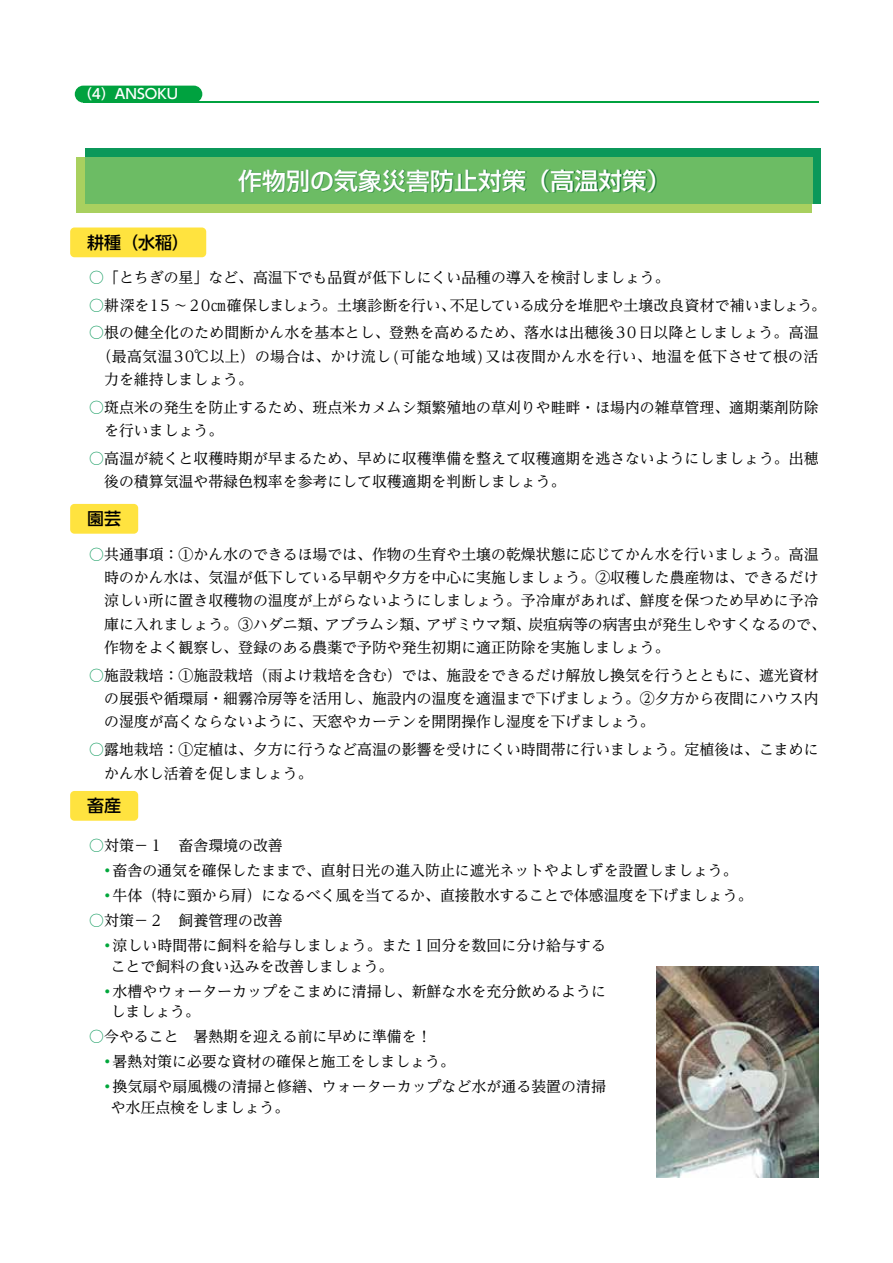
<style>
.page{position:relative;width:893px;height:1263px;background:#fff}
.page>*{position:absolute;margin:0;border:0;box-sizing:border-box;transform-origin:0 0}
.t1{font:500 24px "Shin Go Pro";color:#fff}
.t2{font:500 16.95px "UD Shin Go NT Pr 6 N";color:#000}
.t3{font:14.85px/23.4px "UD Reimin Pr 6 N";color:#000}
.t4{font:14.85px "UD Reimin Pr 6 N";letter-spacing:.02em;color:#000}
.t5{font:500 13.8px "UD Shin Go Pr 6 N";color:#fff}
.s1{color:#0b985a}
.s2{color:#00a73b}
</style>
<div class="page">
<div style="left:70px;top:227px;width:136px;height:30px;background:#ffe33f;border-radius:4px"></div>
<div style="left:70px;top:504px;width:68px;height:30px;background:#ffe33f;border-radius:4px"></div>
<div style="left:70px;top:791px;width:68px;height:30px;background:#ffe33f;border-radius:4px"></div>
<div style="left:77px;top:157px;width:735px;height:56px;background:#a9d05f"></div>
<div style="left:85px;top:149px;width:736px;height:55px;background:#0b985a"></div>
<div style="left:85px;top:157px;width:727px;height:47px;background:#6cbc64"></div>
<div style="left:239px;top:170px;width:417px;height:23px;background:#006428;opacity:.75"></div>
<img style="left:657px;top:966px;width:162px;height:212px">
<hr style="left:83px;top:101px;width:736px;height:2px;background:#00a23f">
<div style="left:75px;top:86px;width:127px;height:17px;background:#00a23f;border-radius:9px"></div>
<p class="t5" style="left:78px;top:82px;width:101px">（4）ANSOKU</p>
<h1 class="t1" style="left:238px;top:161px;width:434px">作物別の気象災害防止対策（高温対策）</h1>
<p class="t2" style="left:87px;top:229px;width:104px">耕種（水稲）</p>
<p class="t3" style="left:89px;top:265px;width:582px"><span class="s1">○</span>「とちぎの星」など、高温下でも品質が低下しにくい品種の導入を検討しましょう。</p>
<p class="t3" style="left:89px;top:293px;width:738px"><span class="s1">○</span>耕深を15 ～2 0㎝確保しましょう。土壌診断を行い、不足している成分を堆肥や土壌改良資材で補いましょう。</p>
<p class="t3" style="left:89px;top:321px;width:731px"><span class="s1">○</span>根の健全化のため間断かん水を基本とし、登熟を高めるため、落水は出穂後30日以降としましょう。高温</p>
<p class="t4" style="left:97px;top:344px;width:723px">（最高気温30℃以上）の場合は、かけ流し(可能な地域)又は夜間かん水を行い、地温を低下させて根の活</p>
<p class="t3" style="left:104px;top:367px;width:150px">力を維持しましょう。</p>
<p class="t3" style="left:104px;top:395px;width:716px;text-indent:-15px"><span class="s1">○</span>斑点米の発生を防止するため、班点米カメムシ類繁殖地の草刈りや畦畔・ほ場内の雑草管理、適期薬剤防除を行いましょう。</p>
<p class="t3" style="left:104px;top:446px;width:716px;text-indent:-15px"><span class="s1">○</span>高温が続くと収穫時期が早まるため、早めに収穫準備を整えて収穫適期を逃さないようにしましょう。出穂後の積算気温や帯緑色籾率を参考にして収穫適期を判断しましょう。</p>
<p class="t2" style="left:87px;top:505px;width:36px">園芸</p>
<p class="t3" style="left:104px;top:542px;width:723px;text-indent:-15px"><span class="s1">○</span>共通事項：①かん水のできるほ場では、作物の生育や土壌の乾燥状態に応じてかん水を行いましょう。高温時のかん水は、気温が低下している早朝や夕方を中心に実施しましょう。②収穫した農産物は、できるだけ涼しい所に置き収穫物の温度が上がらないようにしましょう。予冷庫があれば、鮮度を保つため早めに予冷庫に入れましょう。③ハダニ類、アブラムシ類、アザミウマ類、炭疽病等の病害虫が発生しやすくなるので、作物をよく観察し、登録のある農薬で予防や発生初期に適正防除を実施しましょう。</p>
<p class="t3" style="left:104px;top:663px;width:716px;text-align:justify;text-indent:-15px"><span class="s1">○</span>施設栽培：①施設栽培（雨よけ栽培を含む）では、施設をできるだけ解放し換気を行うとともに、遮光資材の展張や循環扇・細霧冷房等を活用し、施設内の温度を適温まで下げましょう。②夕方から夜間にハウス内の湿度が高くならないように、天窓やカーテンを開閉操作し湿度を下げましょう。</p>
<p class="t3" style="left:104px;top:737px;width:716px;text-indent:-15px"><span class="s1">○</span>露地栽培：①定植は、夕方に行うなど高温の影響を受けにくい時間帯に行いましょう。定植後は、こまめにかん水し活着を促しましょう。</p>
<p class="t2" style="left:87px;top:792px;width:36px">畜産</p>
<p class="t3" style="left:89px;top:833px;width:195px"><span class="s1">○</span>対策－１　畜舎環境の改善</p>
<p class="t3" style="left:104px;top:858px;width:635px"><span class="s2">•</span>畜舎の通気を確保したままで、直射日光の進入防止に遮光ネットやよしずを設置しましょう。</p>
<p class="t3" style="left:104px;top:883px;width:650px"><span class="s2">•</span>牛体（特に頸から肩）になるべく風を当てるか、直接散水することで体感温度を下げましょう。</p>
<p class="t3" style="left:89px;top:908px;width:195px"><span class="s1">○</span>対策－２　飼養管理の改善</p>
<p class="t3" style="left:111px;top:934px;width:497px;line-height:20.7px;text-indent:-7px"><span class="s2">•</span>涼しい時間帯に飼料を給与しましょう。また１回分を数回に分け給与することで飼料の食い込みを改善しましょう。</p>
<p class="t3" style="left:111px;top:980px;width:497px;line-height:20.7px;text-indent:-7px"><span class="s2">•</span>水槽やウォーターカップをこまめに清掃し、新鮮な水を充分飲めるようにしましょう。</p>
<p class="t3" style="left:89px;top:1024px;width:344px"><span class="s1">○</span>今やること　暑熱期を迎える前に早めに準備を！</p>
<p class="t3" style="left:104px;top:1049px;width:352px"><span class="s2">•</span>暑熱対策に必要な資材の確保と施工をしましょう。</p>
<p class="t3" style="left:111px;top:1076px;width:497px;line-height:20.7px;text-indent:-7px"><span class="s2">•</span>換気扇や扇風機の清掃と修繕、ウォーターカップなど水が通る装置の清掃や水圧点検をしましょう。</p>
</div>
